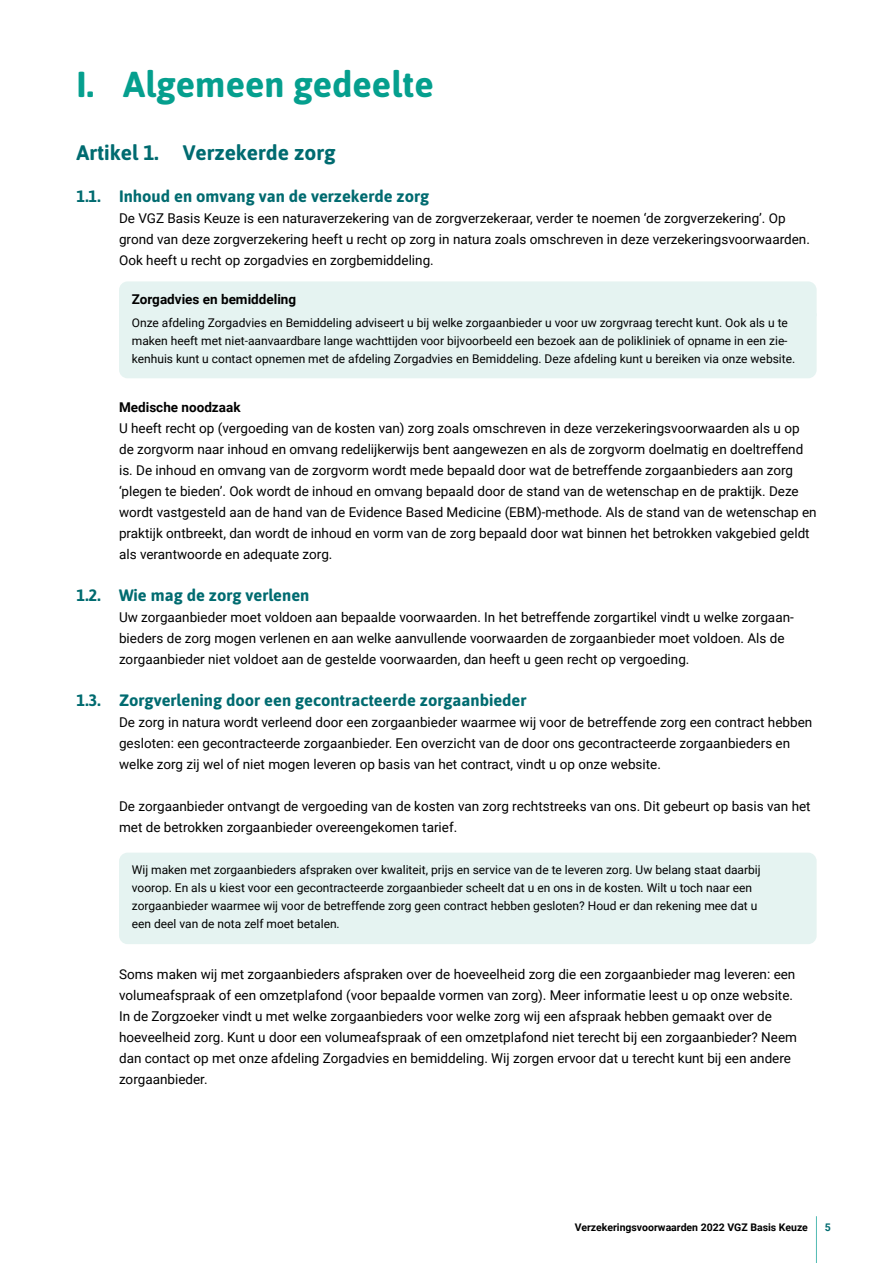
<style>
.page{position:relative;width:893px;height:1263px;background:#fff}
.page>*{position:absolute;margin:0;border:0;box-sizing:border-box;transform-origin:0 0}
.H1_kop{font:700 36px "Asap";color:#059f8e}
.H2_kop_nummer{font:700 21px "Asap";color:#006b70}
.H3_kop_nummer{font:700 16.5px "Asap";color:#006b70}
._0_plat_inspring_10m{font:13.5px/21px "Roboto";color:#000}
.kader_boven{font:700 13.5px "Roboto";color:#000}
.H4_kop{font:700 13.5px "Roboto";color:#000}
.kader_totaal{font:12px/18px "Roboto";color:#000}
.kader_onder{font:12px/18px "Roboto";color:#000}
.t1{font:700 10.5px "Roboto";color:#000}
.t2{font:700 10.5px "Roboto";color:#006b70}
</style>
<div class="page">
<hr style="left:816px;top:1216px;width:1px;height:47px;background:#52bbb3">
<div style="left:119px;top:281px;width:698px;height:32px;background:#e5f3f1"></div>
<div style="left:119px;top:313px;width:698px;height:65px;background:#e5f3f1"></div>
<div style="left:119px;top:853px;width:698px;height:91px;background:#e5f3f1;border-radius:9px"></div>
<h1 class="H1_kop" style="left:77px;top:59px;width:359px">I. Algemeen gedeelte</h1>
<h2 class="H2_kop_nummer" style="left:77px;top:138px;width:260px">Artikel 1. Verzekerde zorg</h2>
<h3 class="H3_kop_nummer" style="left:77px;top:185px;width:354px">1.1. Inhoud en omvang van de verzekerde zorg</h3>
<p class="_0_plat_inspring_10m" style="left:119px;top:207px;width:692px">De VGZ Basis Keuze is een naturaverzekering van de zorgverzekeraar, verder te noemen ‘de zorgverzekering’. Op grond van deze zorgverzekering heeft u recht op zorg in natura zoals omschreven in deze verzekeringsvoorwaarden.<br>Ook heeft u recht op zorgadvies en zorgbemiddeling.</p>
<p class="kader_boven" style="left:132px;top:290px;width:166px">Zorgadvies en bemiddeling</p>
<p class="kader_onder" style="left:132px;top:313px;width:665px">Onze afdeling Zorgadvies en Bemiddeling adviseert u bij welke zorgaanbieder u voor uw zorgvraag terecht kunt. Ook als u te maken heeft met niet-aanvaardbare lange wachttijden voor bijvoorbeeld een bezoek aan de polikliniek of opname in een zie&shy;kenhuis kunt u contact opnemen met de afdeling Zorgadvies en Bemiddeling. Deze afdeling kunt u bereiken via onze website.</p>
<p class="H4_kop" style="left:119px;top:398px;width:123px">Medische noodzaak</p>
<p class="_0_plat_inspring_10m" style="left:119px;top:417px;width:699px">U heeft recht op (vergoeding van de kosten van) zorg zoals omschreven in deze verzekeringsvoorwaarden als u op de zorgvorm naar inhoud en omvang redelijkerwijs bent aangewezen en als de zorgvorm doelmatig en doeltreffend is. De inhoud en omvang van de zorgvorm wordt mede bepaald door wat de betreffende zorgaanbieders aan zorg ‘plegen te bieden’. Ook wordt de inhoud en omvang bepaald door de stand van de wetenschap en de praktijk. Deze wordt vastgesteld aan de hand van de Evidence Based Medicine (EBM)-methode. Als de stand van de wetenschap en praktijk ontbreekt, dan wordt de inhoud en vorm van de zorg bepaald door wat binnen het betrokken vakgebied geldt als verantwoorde en adequate zorg.</p>
<h3 class="H3_kop_nummer" style="left:77px;top:584px;width:234px">1.2. Wie mag de zorg verlenen</h3>
<p class="_0_plat_inspring_10m" style="left:119px;top:606px;width:676px">Uw zorgaanbieder moet voldoen aan bepaalde voorwaarden. In het betreffende zorgartikel vindt u welke zorgaan&shy;bieders de zorg mogen verlenen en aan welke aanvullende voorwaarden de zorgaanbieder moet voldoen. Als de zorgaanbieder niet voldoet aan de gestelde voorwaarden, dan heeft u geen recht op vergoeding.</p>
<h3 class="H3_kop_nummer" style="left:77px;top:689px;width:451px">1.3. Zorgverlening door een gecontracteerde zorgaanbieder</h3>
<p class="_0_plat_inspring_10m" style="left:119px;top:711px;width:695px">De zorg in natura wordt verleend door een zorgaanbieder waarmee wij voor de betreffende zorg een contract hebben gesloten: een gecontracteerde zorgaanbieder. Een overzicht van de door ons gecontracteerde zorgaanbieders en welke zorg zij wel of niet mogen leveren op basis van het contract, vindt u op onze website.</p>
<p class="_0_plat_inspring_10m" style="left:119px;top:795px;width:693px">De zorgaanbieder ontvangt de vergoeding van de kosten van zorg rechtstreeks van ons. Dit gebeurt op basis van het met de betrokken zorgaanbieder overeengekomen tarief.</p>
<p class="kader_totaal" style="left:132px;top:861px;width:630px">Wij maken met zorgaanbieders afspraken over kwaliteit, prijs en service van de te leveren zorg. Uw belang staat daarbij voorop. En als u kiest voor een gecontracteerde zorgaanbieder scheelt dat u en ons in de kosten. Wilt u toch naar een zorgaanbieder waarmee wij voor de betreffende zorg geen contract hebben gesloten? Houd er dan rekening mee dat u een deel van de nota zelf moet betalen.</p>
<p class="_0_plat_inspring_10m" style="left:119px;top:963px;width:679px">Soms maken wij met zorgaanbieders afspraken over de hoeveelheid zorg die een zorgaanbieder mag leveren: een volumeafspraak of een omzetplafond (voor bepaalde vormen van zorg). Meer informatie leest u op onze website.<br>In de Zorgzoeker vindt u met welke zorgaanbieders voor welke zorg wij een afspraak hebben gemaakt over de hoeveelheid zorg. Kunt u door een volumeafspraak of een omzetplafond niet terecht bij een zorgaanbieder? Neem dan contact op met onze afdeling Zorgadvies en bemiddeling. Wij zorgen ervoor dat u terecht kunt bij een andere zorgaanbieder.</p>
<p class="t1" style="left:575px;top:1220px;width:235px">Verzekeringsvoorwaarden 2022 VGZ Basis Keuze</p>
<p class="t2" style="left:825px;top:1220px;width:8px">5</p>
</div>
